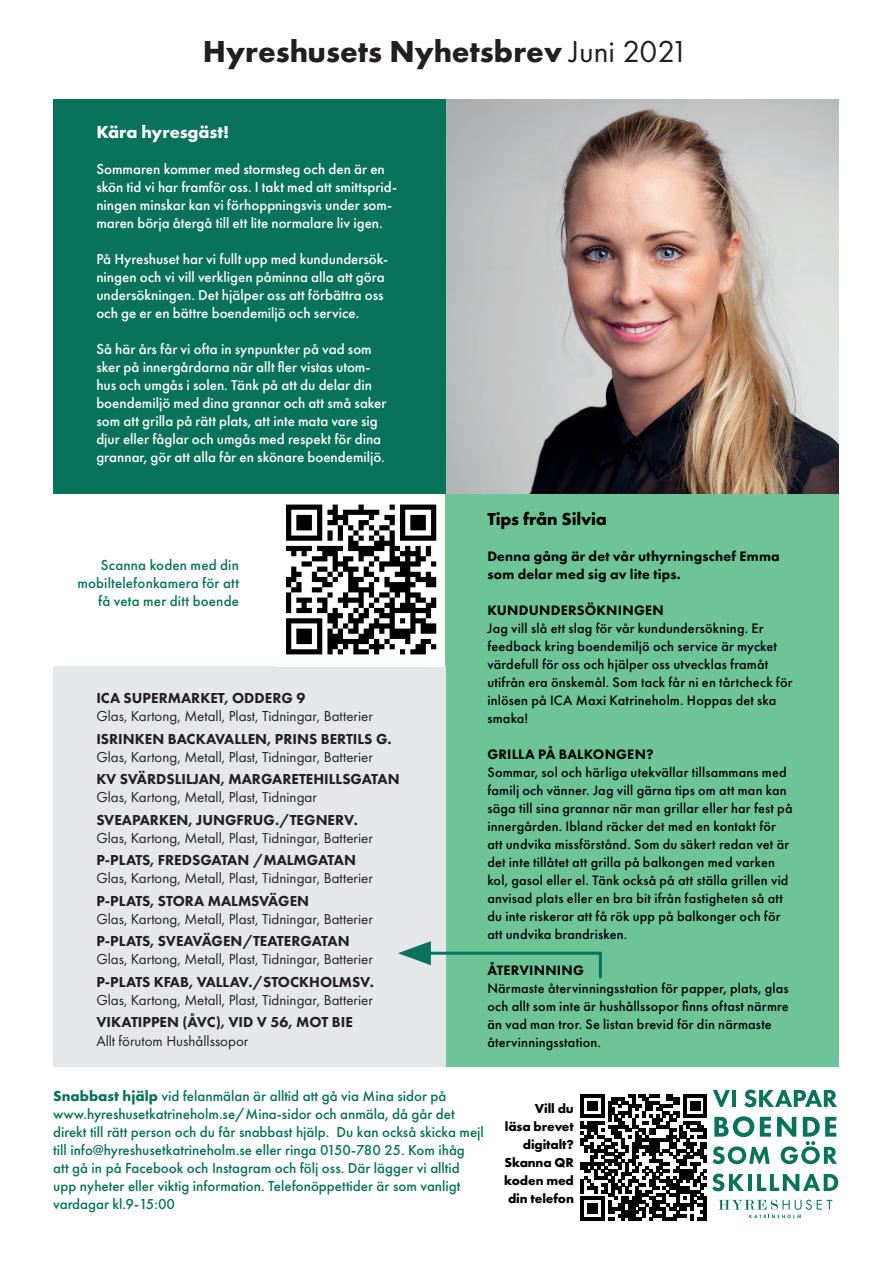
<style>
.page{position:relative;width:893px;height:1263px;background:#fff}
.page>*{position:absolute;margin:0;border:0;box-sizing:border-box;transform-origin:0 0}
.t1{font:700 31.5px "Futura PT";color:#231f20}
.t2{font:700 18px "Futura PT";letter-spacing:-.005em;color:#fff}
.t3{font:700 18px "Futura PT";letter-spacing:-.01em;color:#000001}
.t4{font:500 15px/18px "Futura PT";color:#fff}
.t5{font:500 15px/18px "Futura PT";color:#08725a}
.t6{font:15px "Futura PT";color:#231f20}
.t7{font:800 15px "Futura PT";color:#231f20}
.t8{font:500 14.25px/18px "Futura PT";letter-spacing:.015em;color:#000001}
.t9{font:800 14.25px/18px "Futura PT";letter-spacing:.015em;color:#000001}
.t10{font:700 13.5px/18px "Futura PT";letter-spacing:-.01em;color:#000001;text-align:right}
.s1{font-weight:400}
.s2{font-weight:700}
</style>
<div class="page">
<img style="left:446px;top:100px;width:393px;height:394px">
<div style="left:53px;top:100px;width:393px;height:394px;background:#08725a"></div>
<div style="left:446px;top:494px;width:393px;height:573px;background:#6cc497"></div>
<div style="left:53px;top:666px;width:393px;height:401px;background:#e6e7e9"></div>
<svg style="left:580px;top:1089px;width:258px;height:132px"></svg>
<img style="left:286px;top:504px;width:151px;height:151px">
<svg style="left:398px;top:941px;width:204px;height:38px"></svg>
<h1 class="t1" style="left:203px;top:31px;width:487px">Hyreshusets Nyhetsbrev <span class="s1">Juni 2021</span></h1>
<p class="t2" style="left:96px;top:121px;width:135px">Kära hyresgäst!</p>
<p class="t4" style="left:96px;top:160px;width:302px">Sommaren kommer med stormsteg och den är en skön tid vi har framför oss. I takt med att smittsprid&shy;ningen minskar kan vi förhoppningsvis under som&shy;maren börja återgå till ett lite normalare liv igen.</p>
<p class="t4" style="left:96px;top:250px;width:293px">På Hyreshuset har vi fullt upp med kundundersök&shy;ningen och vi vill verkligen påminna alla att göra undersökningen. Det hjälper oss att förbättra oss och ge er en bättre boendemiljö och service.</p>
<p class="t4" style="left:96px;top:340px;width:292px">Så här års får vi ofta in synpunkter på vad som sker på innergårdarna när allt fler vistas utom&shy;hus och umgås i solen. Tänk på att du delar din boendemiljö med dina grannar och att små saker som att grilla på rätt plats, att inte mata vare sig djur eller fåglar och umgås med respekt för dina grannar, gör att alla får en skönare boendemiljö.</p>
<p class="t5" style="left:77px;top:556px;width:163px;text-align:right">Scanna koden med din mobiltelefonkamera för att få veta mer ditt boende</p>
<p class="t7" style="left:96px;top:689px;width:211px">ICA SUPERMARKET, ODDERG 9</p>
<p class="t6" style="left:96px;top:707px;width:278px">Glas, Kartong, Metall, Plast, Tidningar, Batterier</p>
<p class="t7" style="left:96px;top:729px;width:297px">ISRINKEN BACKAVALLEN, PRINS BERTILS G.</p>
<p class="t6" style="left:96px;top:748px;width:278px">Glas, Kartong, Metall, Plast, Tidningar, Batterier</p>
<p class="t7" style="left:96px;top:770px;width:305px">KV SVÄRDSLILJAN, MARGARETEHILLSGATAN</p>
<p class="t6" style="left:96px;top:788px;width:222px">Glas, Kartong, Metall, Plast, Tidningar</p>
<p class="t7" style="left:96px;top:810px;width:263px">SVEAPARKEN, JUNGFRUG./TEGNERV.</p>
<p class="t6" style="left:96px;top:829px;width:278px">Glas, Kartong, Metall, Plast, Tidningar, Batterier</p>
<p class="t7" style="left:96px;top:851px;width:261px">P-PLATS, FREDSGATAN /MALMGATAN</p>
<p class="t6" style="left:96px;top:869px;width:278px">Glas, Kartong, Metall, Plast, Tidningar, Batterier</p>
<p class="t7" style="left:96px;top:891px;width:214px">P-PLATS, STORA MALMSVÄGEN</p>
<p class="t6" style="left:96px;top:910px;width:278px">Glas, Kartong, Metall, Plast, Tidningar, Batterier</p>
<p class="t7" style="left:96px;top:932px;width:255px">P-PLATS, SVEAVÄGEN/TEATERGATAN</p>
<p class="t6" style="left:96px;top:950px;width:278px">Glas, Kartong, Metall, Plast, Tidningar, Batterier</p>
<p class="t7" style="left:96px;top:972px;width:279px">P-PLATS KFAB, VALLAV./STOCKHOLMSV.</p>
<p class="t6" style="left:96px;top:991px;width:278px">Glas, Kartong, Metall, Plast, Tidningar, Batterier</p>
<p class="t7" style="left:96px;top:1013px;width:258px">VIKATIPPEN (ÅVC), VID V 56, MOT BIE</p>
<p class="t6" style="left:96px;top:1032px;width:153px">Allt förutom Hushållssopor</p>
<p class="t3" style="left:487px;top:507px;width:121px">Tips från Silvia</p>
<p class="t9" style="left:487px;top:547px;width:294px">Denna gång är det vår uthyrningschef Emma som delar med sig av lite tips.</p>
<p class="t9" style="left:487px;top:601px;width:178px">KUNDUNDERSÖKNINGEN</p>
<p class="t8" style="left:487px;top:619px;width:307px">Jag vill slå ett slag för vår kundundersökning. Er feedback kring boendemiljö och service är mycket värdefull för oss och hjälper oss utvecklas framåt utifrån era önskemål. Som tack får ni en tårtcheck för inlösen på ICA Maxi Katrineholm. Hoppas det ska smaka!</p>
<p class="t9" style="left:487px;top:745px;width:168px">GRILLA PÅ BALKONGEN?</p>
<p class="t8" style="left:487px;top:763px;width:307px">Sommar, sol och härliga utekvällar tillsammans med familj och vänner. Jag vill gärna tips om att man kan säga till sina grannar när man grillar eller har fest på innergården. Ibland räcker det med en kontakt för att undvika missförstånd. Som du säkert redan vet är det inte tillåtet att grilla på balkongen med varken kol, gasol eller el. Tänk också på att ställa grillen vid anvisad plats eller en bra bit ifrån fastigheten så att du inte riskerar att få rök upp på balkonger och för att undvika brandrisken.</p>
<p class="t9" style="left:487px;top:961px;width:98px">ÅTERVINNING</p>
<p class="t8" style="left:487px;top:979px;width:303px">Närmaste återvinningsstation för papper, plats, glas och allt som inte är hushållssopor finns oftast närmre än vad man tror. Se listan brevid för din närmaste återvinningsstation.</p>
<p class="t5" style="left:53px;top:1087px;width:432px"><span class="s2">Snabbast hjälp</span> vid felanmälan är alltid att gå via Mina sidor på www.hyreshusetkatrineholm.se/Mina-sidor och anmäla, då går det direkt till rätt person och du får snabbast hjälp. Du kan också skicka mejl till info@hyreshusetkatrineholm.se eller ringa 0150-780 25. Kom ihåg att gå in på Facebook och Instagram och följ oss. Där lägger vi alltid upp nyheter eller viktig information. Telefonöppettider är som vanligt vardagar kl.9-15:00</p>
<p class="t10" style="left:504px;top:1099px;width:71px">Vill du<br>läsa brevet digitalt?<br>Skanna QR koden med din telefon</p>
</div>
